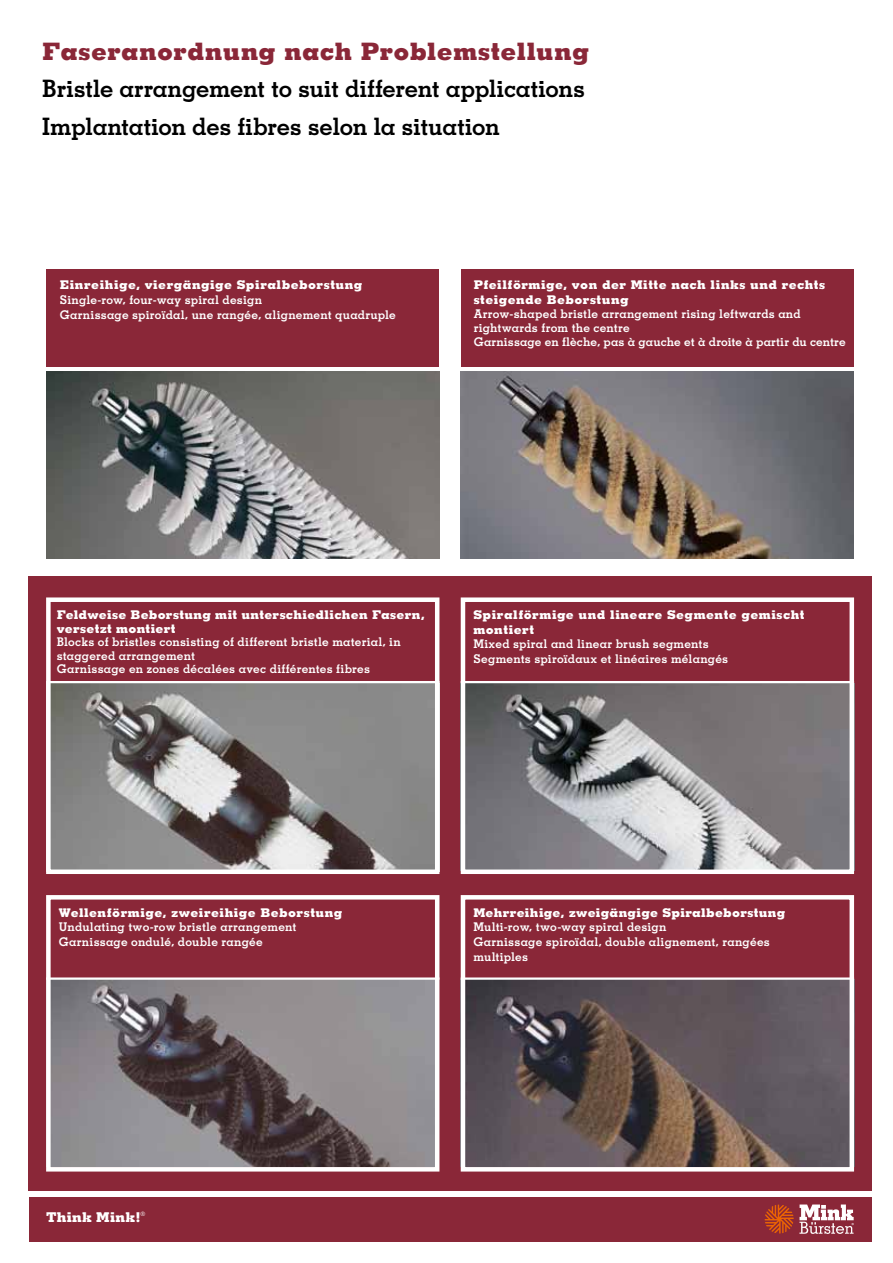
<style>
.page{position:relative;width:893px;height:1263px;background:#fff}
.page>*{position:absolute;margin:0;border:0;box-sizing:border-box;transform-origin:0 0}
.t1{font:700 24px/38.5px "Memphis LT Std";letter-spacing:-.015em;color:#000}
.t2{font:800 24px "Memphis LT Std";letter-spacing:.02em;color:#8a2738}
.t3{font:800 13.5px "Memphis LT Std";letter-spacing:.02em;color:#fff}
.t4{font:700 12px/14.7px "Memphis LT Std";letter-spacing:.015em;color:#fff}
.t5{font:800 12px/14.2px "Memphis LT Std";letter-spacing:.03em;color:#fff}
.t6{font:300 condensed 6.15px "Formata";color:#fff}
</style>
<div class="page">
<div style="left:28px;top:576px;width:844px;height:615px;background:#8a2738"></div>
<div style="left:29px;top:1197px;width:843px;height:45px;background:#8a2738"></div>
<img style="left:46px;top:372px;width:393px;height:187px">
<img style="left:461px;top:372px;width:393px;height:187px">
<div style="left:46px;top:269px;width:808px;height:98px;background:#8a2738"></div>
<div style="left:439px;top:266px;width:22px;height:102px;background:#fff"></div>
<svg style="left:765px;top:1204px;width:89px;height:30px"></svg>
<img style="left:51px;top:683px;width:383px;height:186px">
<img style="left:466px;top:683px;width:383px;height:186px">
<img style="left:51px;top:980px;width:383px;height:186px">
<img style="left:466px;top:980px;width:383px;height:186px">
<hr style="left:46px;top:681px;width:393px;height:2px;background:#fff">
<hr style="left:461px;top:681px;width:393px;height:2px;background:#fff">
<hr style="left:461px;top:977px;width:393px;height:3px;background:#fff">
<hr style="left:46px;top:977px;width:393px;height:3px;background:#fff">
<div style="left:46px;top:597px;width:393px;height:277px;border:4px solid #fff"></div>
<div style="left:461px;top:597px;width:393px;height:277px;border:4px solid #fff"></div>
<div style="left:46px;top:895px;width:393px;height:276px;border:4px solid #fff"></div>
<div style="left:461px;top:895px;width:393px;height:276px;border:4px solid #fff"></div>
<h1 class="t2" style="left:42px;top:36px;width:549px">Faseranordnung nach Problemstellung</h1>
<h1 class="t1" style="left:42px;top:69px;width:544px">Bristle arrangement to suit different applications<br>Implantation des fibres selon la situation</h1>
<p class="t5" style="left:60px;top:277px;width:304px">Einreihige, viergängige Spiralbeborstung</p>
<p class="t4" style="left:60px;top:292px;width:338px">Single-row, four-way spiral design<br>Garnissage spiroïdal, une rangée, alignement quadruple</p>
<p class="t5" style="left:474px;top:278px;width:353px">Pfeilförmige, von der Mitte nach links und rechts steigende Beborstung</p>
<p class="t4" style="left:474px;top:306px;width:373px;line-height:14.2px">Arrow-shaped bristle arrangement rising leftwards and rightwards from the centre<br>Garnissage en flèche, pas à gauche et à droite à partir du centre</p>
<p class="t5" style="left:57px;top:608px;width:369px;line-height:13.5px">Feldweise Beborstung mit unterschiedlichen Fasern, versetzt montiert</p>
<p class="t4" style="left:57px;top:635px;width:346px;line-height:13.5px">Blocks of bristles consisting of different bristle material, in staggered arrangement<br>Garnissage en zones décalées avec différentes fibres</p>
<p class="t5" style="left:473px;top:607px;width:333px;line-height:14.7px">Spiralförmige und lineare Segmente gemischt montiert</p>
<p class="t4" style="left:473px;top:636px;width:256px">Mixed spiral and linear brush segments<br>Segments spiroïdaux et linéaires mélangés</p>
<p class="t5" style="left:59px;top:905px;width:285px">Wellenförmige, zweireihige Beborstung</p>
<p class="t4" style="left:59px;top:920px;width:239px">Undulating two-row bristle arrangement<br>Garnissage ondulé, double rangée</p>
<p class="t5" style="left:473px;top:905px;width:313px">Mehrreihige, zweigängige Spiralbeborstung</p>
<p class="t4" style="left:473px;top:920px;width:298px">Multi-row, two-way spiral design<br>Garnissage spiroïdal, double alignement, rangées multiples</p>
<p class="t3" style="left:46px;top:1208px;width:96px">Think Mink!</p>
<p class="t6" style="left:141px;top:1210px;width:6px">®</p>
</div>
